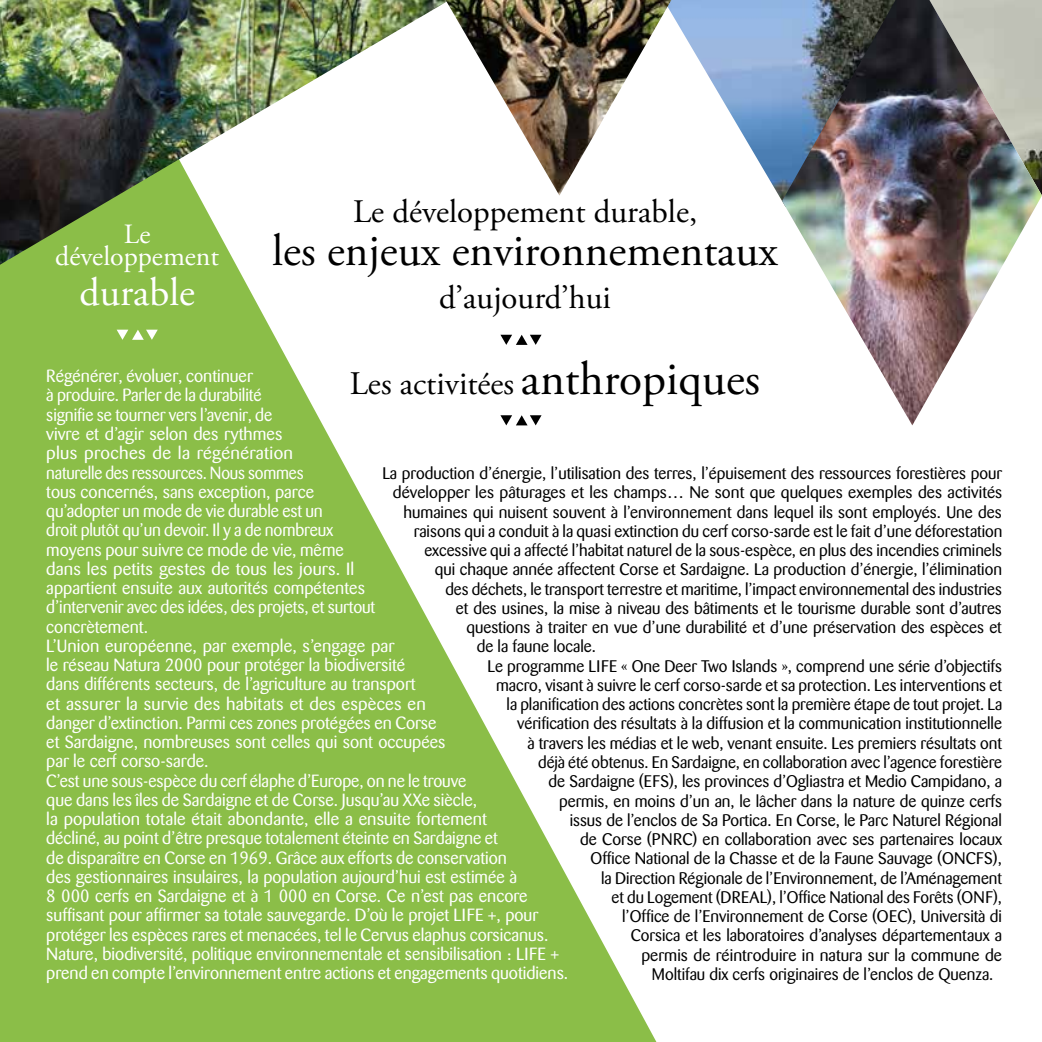
<style>
.page{position:relative;width:1042px;height:1042px;background:#fff}
.page>*{position:absolute;margin:0;border:0;box-sizing:border-box;transform-origin:0 0}
.t1{font:45.15px "Adobe Garamond Pro";color:#000}
.t2{font:39.9px "Adobe Garamond Pro";color:#fff}
.t3{font:32.9px "Adobe Garamond Pro";color:#000}
.t4{font:27.82px/22.8px "Adobe Garamond Pro";color:#fff;text-align:center}
.t5{font:17.5px/19.2px "Barmeno";color:#fff}
.t6{font:16.62px "Barmeno";color:#000}
.s1{font-size:47.25px}
</style>
<div class="page">
<img style="left:671px;top:0;width:111px;height:201px">
<svg style="left:0;top:265px;width:656px;height:777px;fill:#8bbe48"></svg>
<img style="left:0;top:0;width:445px;height:265px">
<img style="left:782px;top:0;width:260px;height:425px">
<img style="left:445px;top:0;width:226px;height:196px">
<svg style="left:500px;top:335px;width:41px;height:10px"></svg>
<svg style="left:500px;top:415px;width:41px;height:10px"></svg>
<svg style="left:117px;top:330px;width:41px;height:10px"></svg>
<h3 class="t4" style="left:55px;top:223px;width:165px">Le développement</h3>
<h2 class="t2" style="left:79px;top:269px;width:117px">durable</h2>
<h3 class="t3" style="left:353px;top:192px;width:346px">Le développement durable,</h3>
<h1 class="t1" style="left:272px;top:224px;width:507px">les enjeux environnementaux</h1>
<h3 class="t3" style="left:439px;top:278px;width:173px">d’aujourd’hui</h3>
<h3 class="t3" style="left:350px;top:363px;width:412px">Les activitées <span class="s1">anthropiques</span></h3>
<p class="t5" style="left:46px;top:367px;width:523px">Régénérer, évoluer, continuer<br>à produire. Parler de la durabilité<br>signifie se tourner vers l’avenir, de<br>vivre et d’agir selon des rythmes<br>plus proches de la régénération<br>naturelle des ressources. Nous sommes<br>tous concernés, sans exception, parce<br>qu’adopter un mode de vie durable est un<br>droit plutôt qu’un devoir. Il y a de nombreux<br>moyens pour suivre ce mode de vie, même<br>dans les petits gestes de tous les jours. Il<br>appartient ensuite aux autorités compétentes<br>d’intervenir avec des idées, des projets, et surtout<br>concrètement.<br>L’Union européenne, par exemple, s’engage par<br>le réseau Natura 2000 pour protéger la biodiversité<br>dans différents secteurs, de l’agriculture au transport<br>et assurer la survie des habitats et des espèces en<br>danger d’extinction. Parmi ces zones protégées en Corse<br>et Sardaigne, nombreuses sont celles qui sont occupées<br>par le cerf corso-sarde.<br>C’est une sous-espèce du cerf élaphe d’Europe, on ne le trouve<br>que dans les îles de Sardaigne et de Corse. Jusqu’au XXe siècle,<br>la population totale était abondante, elle a ensuite fortement<br>décliné, au point d’être presque totalement éteinte en Sardaigne et<br>de disparaître en Corse en 1969. Grâce aux efforts de conservation<br>des gestionnaires insulaires, la population aujourd’hui est estimée à<br>8 000 cerfs en Sardaigne et à 1 000 en Corse. Ce n’est pas encore suffisant pour affirmer sa totale sauvegarde. D’où le projet LIFE +, pour protéger les espèces rares et menacées, tel le Cervus elaphus corsicanus.<br>Nature, biodiversité, politique environnementale et sensibilisation : LIFE + prend en compte l’environnement entre actions et engagements quotidiens.</p>
<p class="t6" style="left:382px;top:464px;width:621px">La production d’énergie, l’utilisation des terres, l’épuisement des ressources forestières pour</p>
<p class="t6" style="left:393px;top:483px;width:611px">développer les pâturages et les champs… Ne sont que quelques exemples des activités</p>
<p class="t6" style="left:403px;top:502px;width:600px">humaines qui nuisent souvent à l’environnement dans lequel ils sont employés. Une des</p>
<p class="t6" style="left:414px;top:521px;width:590px">raisons qui a conduit à la quasi extinction du cerf corso-sarde est le fait d’une déforestation</p>
<p class="t6" style="left:424px;top:541px;width:579px">excessive qui a affecté l’habitat naturel de la sous-espèce, en plus des incendies criminels</p>
<p class="t6" style="left:435px;top:560px;width:569px">qui chaque année affectent Corse et Sardaigne. La production d’énergie, l’élimination</p>
<p class="t6" style="left:445px;top:579px;width:558px">des déchets, le transport terrestre et maritime, l’impact environnemental des industries</p>
<p class="t6" style="left:456px;top:598px;width:547px">et des usines, la mise à niveau des bâtiments et le tourisme durable sont d’autres</p>
<p class="t6" style="left:466px;top:618px;width:537px">questions à traiter en vue d’une durabilité et d’une préservation des espèces et</p>
<p class="t6" style="left:477px;top:637px;width:121px">de la faune locale.</p>
<p class="t6" style="left:487px;top:656px;width:516px">Le programme LIFE « One Deer Two Islands », comprend une série d’objectifs</p>
<p class="t6" style="left:496px;top:675px;width:507px">macro, visant à suivre le cerf corso-sarde et sa protection. Les interventions et</p>
<p class="t6" style="left:507px;top:695px;width:497px">la planification des actions concrètes sont la première étape de tout projet. La</p>
<p class="t6" style="left:517px;top:714px;width:486px">vérification des résultats à la diffusion et la communication institutionnelle</p>
<p class="t6" style="left:528px;top:733px;width:476px">à travers les médias et le web, venant ensuite. Les premiers résultats ont</p>
<p class="t6" style="left:538px;top:752px;width:465px">déjà été obtenus. En Sardaigne, en collaboration avec l’agence forestière</p>
<p class="t6" style="left:549px;top:772px;width:455px">de Sardaigne (EFS), les provinces d’Ogliastra et Medio Campidano, a</p>
<p class="t6" style="left:559px;top:791px;width:444px">permis, en moins d’un an, le lâcher dans la nature de quinze cerfs</p>
<p class="t6" style="left:570px;top:810px;width:434px">issus de l’enclos de Sa Portica. En Corse, le Parc Naturel Régional</p>
<p class="t6" style="left:580px;top:829px;width:423px">de Corse (PNRC) en collaboration avec ses partenaires locaux</p>
<p class="t6" style="left:591px;top:849px;width:413px">Office National de la Chasse et de la Faune Sauvage (ONCFS),</p>
<p class="t6" style="left:601px;top:868px;width:402px">la Direction Régionale de l’Environnement, de l’Aménagement</p>
<p class="t6" style="left:612px;top:887px;width:392px">et du Logement (DREAL), l’Office National des Forêts (ONF),</p>
<p class="t6" style="left:622px;top:906px;width:381px">l’Office de l’Environnement de Corse (OEC), Università di</p>
<p class="t6" style="left:631px;top:926px;width:372px">Corsica et les laboratoires d’analyses départementaux a</p>
<p class="t6" style="left:641px;top:945px;width:362px">permis de réintroduire in natura sur la commune de</p>
<p class="t6" style="left:652px;top:964px;width:343px">Moltifau dix cerfs originaires de l’enclos de Quenza.</p>
</div>
